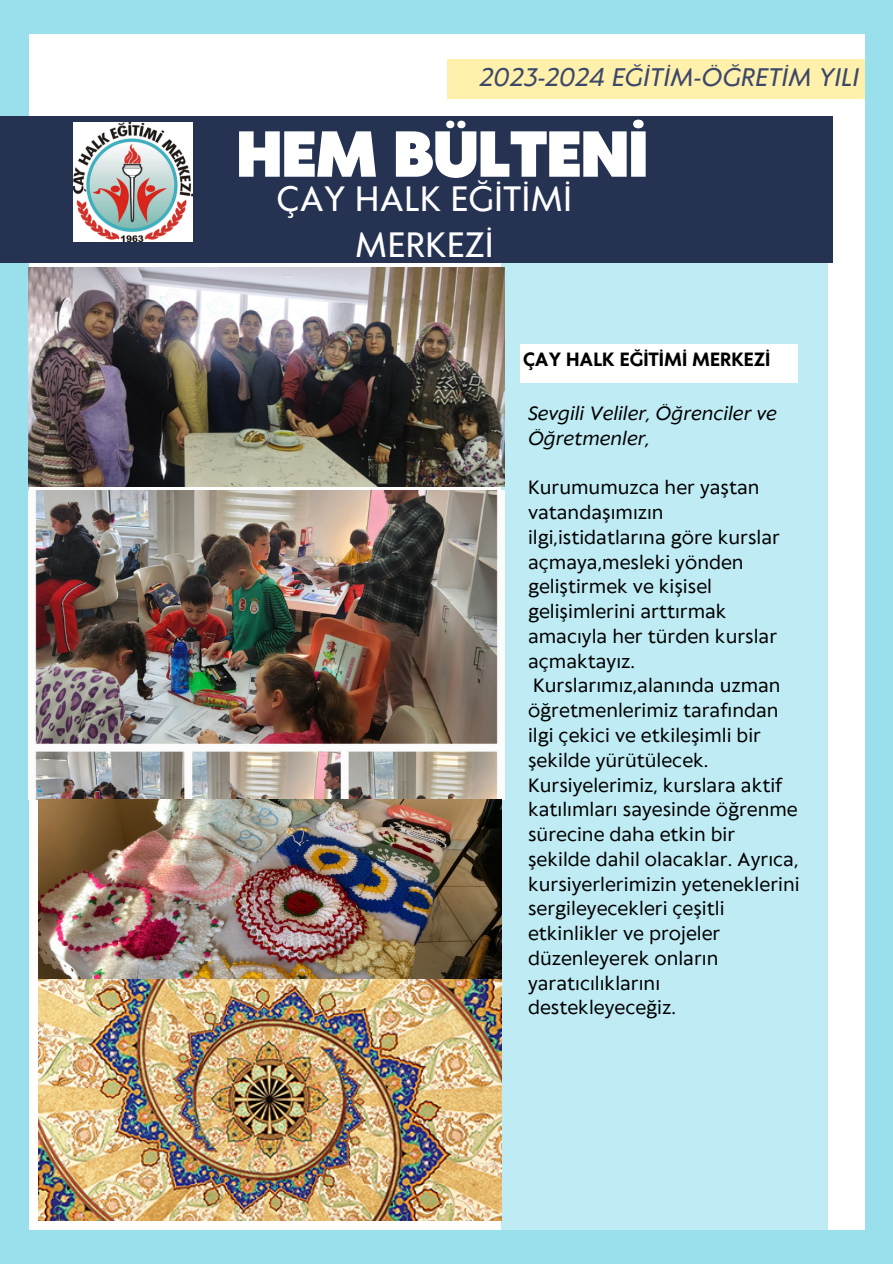
<style>
.page{position:relative;width:893px;height:1264px;background:#fff}
.page>*{position:absolute;margin:0;border:0;box-sizing:border-box;transform-origin:0 0}
.t1{font:900 60.75px "Klein Text";color:#fff}
.t2{font:33px/46.2px "Klein Text";color:#fff;text-align:center}
.t3{font:italic 23.85px "Klein Text";color:#3c486a}
.t4{font:18px/24.8px "Klein Text";color:#000}
.t5{font:italic 18px/24.8px "Klein Text";color:#000}
.t6{font:700 18px "Klein Text";color:#000}
</style>
<div class="page">
<div style="left:0;top:0;width:892px;height:1263px;background:#99dfec"></div>
<div style="left:29px;top:34px;width:835px;height:1195px;background:#fff"></div>
<div style="left:501px;top:206px;width:326px;height:1023px;background:#bfebf4"></div>
<div style="left:0;top:116px;width:832px;height:147px;background:#253252"></div>
<div style="left:446px;top:59px;width:418px;height:39px;background:#fff0ac"></div>
<div style="left:520px;top:344px;width:277px;height:38px;background:#fff"></div>
<img style="left:74px;top:122px;width:119px;height:120px">
<img style="left:29px;top:267px;width:476px;height:220px">
<img style="left:35px;top:491px;width:470px;height:308px">
<img style="left:38px;top:799px;width:463px;height:421px">
<p class="t3" style="left:479px;top:65px;width:381px">2023-2024 EĞİTİM-ÖĞRETİM YILI</p>
<p class="t1" style="left:237px;top:123px;width:412px">HEM BÜLTENİ</p>
<p class="t2" style="left:276px;top:178px;width:297px">ÇAY HALK EĞİTİMİ<br>MERKEZİ</p>
<p class="t6" style="left:523px;top:350px;width:249px">ÇAY HALK EĞİTİMİ MERKEZİ</p>
<p class="t5" style="left:528px;top:402px;width:250px">Sevgili Veliler, Öğrenciler ve<br>Öğretmenler,</p>
<p class="t4" style="left:528px;top:476px;width:253px">Kurumumuzca her yaştan vatandaşımızın ilgi,istidatlarına göre kurslar açmaya,mesleki yönden geliştirmek ve kişisel gelişimlerini arttırmak amacıyla her türden kurslar açmaktayız.</p>
<p class="t4" style="left:528px;top:674px;width:273px">Kurslarımız,alanında uzman öğretmenlerimiz tarafından ilgi çekici ve etkileşimli bir şekilde yürütülecek.<br>Kursiyelerimiz, kurslara aktif katılımları sayesinde öğrenme sürecine daha etkin bir şekilde dahil olacaklar. Ayrıca, kursiyerlerimizin yeteneklerini sergileyecekleri çeşitli etkinlikler ve projeler düzenleyerek onların yaratıcılıklarını destekleyeceğiz.</p>
</div>
